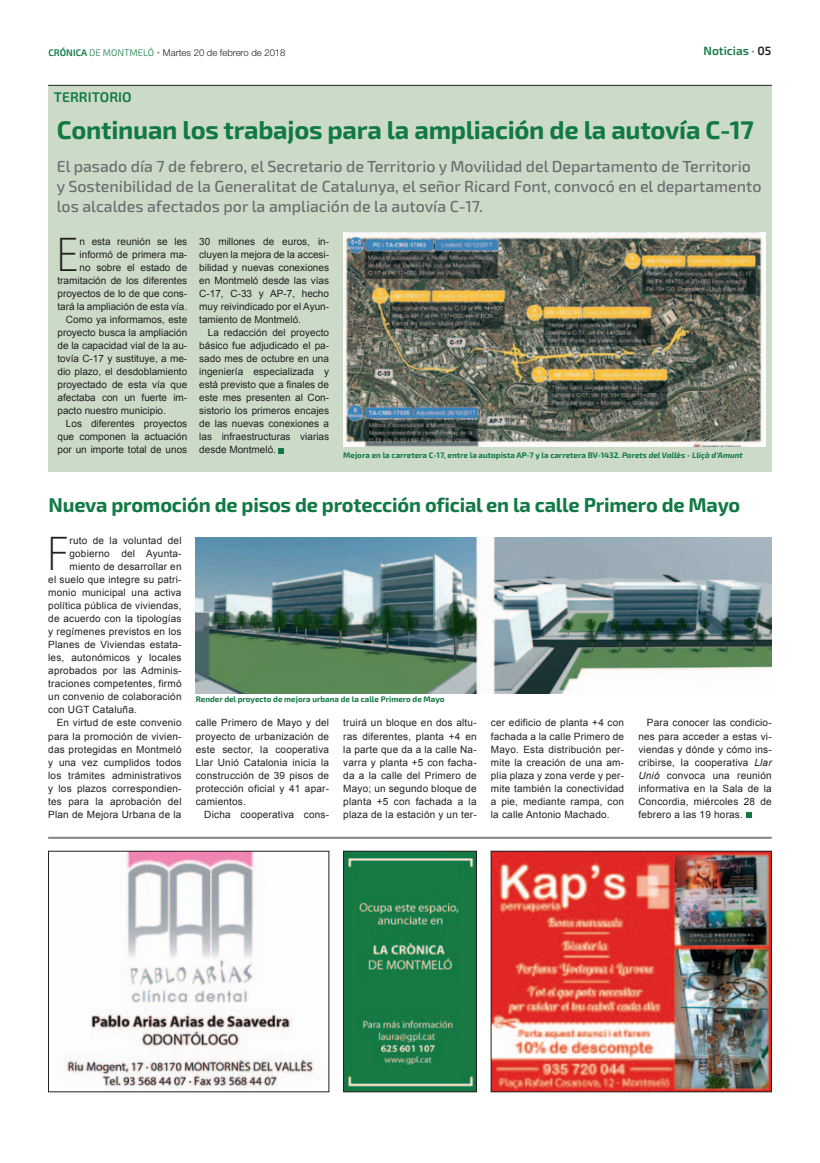
<style>
.page{position:relative;width:820px;height:1163px;background:#fff}
.page>*{position:absolute;margin:0;border:0;box-sizing:border-box;transform-origin:0 0}
.t1{font:100 condensed 46.4px "Helvetica Neue";color:#231f20}
.t2{font:700 25.5px "Exo 2";letter-spacing:-.01em;color:#117943}
.t3{font:700 20px "Exo 2";letter-spacing:-.01em;color:#117943}
.t4{font:500 16px/20px "Exo 2";color:#6a6c6f}
.t5{font:600 14px "Exo 2";color:#117943}
.t6{font:600 12px "Exo 2";color:#117943}
.t7{font:10px/13px "Arial";letter-spacing:.02em;color:#231f20;text-align:justify}
.t8{font:10px "Arial";color:#231f20}
.t9{font:300 9.5px "Helvetica Neue";color:#231f20}
.t10{font:700 8px "Exo 2";color:#117943}
.s1{font-family:"Exo 2";font-weight:600;color:#117943}
.s2{font-family:"Exo 2";color:#117943}
.s3{font-family:"Exo 2";font-weight:700;font-size:13px;color:#8d8b8e}
.s4{font-weight:700;font-size:13px;color:#8d8b8e}
.s5{color:#231f20}
.s6{font-style:italic}
</style>
<div class="page">
<hr style="left:48px;top:836px;width:723px;height:2px;background:#808285">
<img style="left:345px;top:852px;width:129px;height:237px">
<div style="left:343px;top:850px;width:133px;height:241px;border:1px solid #231f20"></div>
<img style="left:62px;top:852px;width:253px;height:237px">
<div style="left:48px;top:850px;width:281px;height:241px;border:1px solid #231f20"></div>
<img style="left:492px;top:852px;width:277px;height:237px">
<div style="left:48px;top:85px;width:723px;height:387px;background:#cbdbc7"></div>
<hr style="left:48px;top:85px;width:723px;height:1px;background:#231f20">
<svg style="left:278px;top:448px;width:6px;height:5px"></svg>
<img style="left:343px;top:232px;width:422px;height:214px">
<img style="left:196px;top:537px;width:575px;height:156px">
<svg style="left:746px;top:812px;width:4px;height:5px"></svg>
<p class="t9" style="left:48px;top:46px;width:238px"><span class="s1">CRÓNICA</span> <span class="s2">DE MONTMELÓ</span> <span class="s3">·</span> Martes 20 de febrero de 2018</p>
<p class="t6" style="left:703px;top:43px;width:70px">Noticias <span class="s4">·</span> <span class="s5">05</span></p>
<h3 class="t5" style="left:54px;top:88px;width:79px">TERRITORIO</h3>
<h2 class="t2" style="left:57px;top:114px;width:698px">Continuan los trabajos para la ampliación de la autovía C-17</h2>
<p class="t4" style="left:57px;top:156px;width:706px">El pasado día 7 de febrero, el Secretario de Territorio y Movilidad del Departamento de Territorio y Sostenibilidad de la Generalitat de Catalunya, el señor Ricard Font, convocó en el departamento los alcaldes afectados por la ampliación de la autovía C-17.</p>
<h1 class="t1" style="left:57px;top:229px;width:21px">E</h1>
<p class="t8" style="left:79px;top:235px;width:109px">n esta reunión se les</p>
<p class="t8" style="left:79px;top:248px;width:109px">informó de primera ma-</p>
<p class="t8" style="left:79px;top:261px;width:109px">no sobre el estado de</p>
<p class="t8" style="left:57px;top:274px;width:131px">tramitación de los diferentes</p>
<p class="t8" style="left:57px;top:287px;width:131px">proyectos de lo de que cons-</p>
<p class="t8" style="left:57px;top:300px;width:131px">tará la ampliación de esta vía.</p>
<p class="t8" style="left:66px;top:313px;width:123px">Como ya informamos, este</p>
<p class="t8" style="left:57px;top:326px;width:131px">proyecto busca la ampliación</p>
<p class="t8" style="left:57px;top:339px;width:131px">de la capacidad vial de la au-</p>
<p class="t8" style="left:57px;top:352px;width:131px">tovía C-17 y sustituye, a me-</p>
<p class="t8" style="left:57px;top:365px;width:131px">dio plazo, el desdoblamiento</p>
<p class="t8" style="left:57px;top:378px;width:131px">proyectado de esta vía que</p>
<p class="t8" style="left:57px;top:391px;width:131px">afectaba con un fuerte im-</p>
<p class="t8" style="left:57px;top:404px;width:110px">pacto nuestro municipio.</p>
<p class="t8" style="left:66px;top:417px;width:123px">Los diferentes proyectos</p>
<p class="t8" style="left:57px;top:430px;width:131px">que componen la actuación</p>
<p class="t8" style="left:57px;top:443px;width:131px">por un importe total de unos</p>
<p class="t7" style="left:199px;top:235px;width:131px">30 millones de euros, in&shy;cluyen la mejora de la accesi&shy;bilidad y nuevas conexiones en Montmeló desde las vías C-17, C-33 y AP-7, hecho muy reivindicado por el Ayun&shy;tamiento de Montmeló.</p>
<p class="t7" style="left:199px;top:326px;width:131px;text-indent:8px">La redacción del proyecto básico fue adjudicado el pa&shy;sado mes de octubre en una ingeniería especializada y está previsto que a finales de este mes presenten al Con&shy;sistorio los primeros encajes de las nuevas conexiones a las infraestructuras viarias desde Montmeló.</p>
<p class="t10" style="left:343px;top:450px;width:401px">Mejora en la carretera C-17, entre la autopista AP-7 y la carretera BV-1432. <span class="s6">Parets del Vallès - Lliçà d’Amunt</span></p>
<h3 class="t3" style="left:48px;top:493px;width:693px">Nueva promoción de pisos de protección oficial en la calle Primero de Mayo</h3>
<h1 class="t1" style="left:48px;top:528px;width:20px">F</h1>
<p class="t7" style="left:69px;top:534px;width:113px">ruto de la voluntad del</p>
<p class="t7" style="left:69px;top:547px;width:113px">gobierno del Ayunta-</p>
<p class="t7" style="left:69px;top:560px;width:114px">miento de desarrollar en</p>
<p class="t7" style="left:48px;top:573px;width:135px">el suelo que integre su patri-</p>
<p class="t7" style="left:48px;top:586px;width:135px">monio municipal una activa</p>
<p class="t7" style="left:48px;top:599px;width:135px">política pública de viviendas,</p>
<p class="t7" style="left:48px;top:612px;width:135px">de acuerdo con la tipologías</p>
<p class="t7" style="left:48px;top:625px;width:135px">y regímenes previstos en los</p>
<p class="t7" style="left:48px;top:638px;width:135px">Planes de Viviendas estata-</p>
<p class="t7" style="left:48px;top:651px;width:135px">les, autonómicos y locales</p>
<p class="t7" style="left:48px;top:664px;width:135px">aprobados por las Adminis-</p>
<p class="t7" style="left:48px;top:677px;width:135px">traciones competentes, firmó</p>
<p class="t7" style="left:48px;top:690px;width:135px">un convenio de colaboración</p>
<p class="t7" style="left:48px;top:703px;width:90px">con UGT Cataluña.</p>
<p class="t7" style="left:57px;top:716px;width:126px">En virtud de este convenio</p>
<p class="t7" style="left:48px;top:729px;width:135px">para la promoción de vivien-</p>
<p class="t7" style="left:48px;top:742px;width:135px">das protegidas en Montmeló</p>
<p class="t7" style="left:48px;top:755px;width:135px">y una vez cumplidos todos</p>
<p class="t7" style="left:48px;top:768px;width:135px">los trámites administrativos</p>
<p class="t7" style="left:48px;top:781px;width:135px">y los plazos correspondien-</p>
<p class="t7" style="left:48px;top:794px;width:135px">tes para la aprobación del</p>
<p class="t7" style="left:48px;top:807px;width:135px">Plan de Mejora Urbana de la</p>
<p class="t10" style="left:196px;top:694px;width:250px">Render del proyecto de mejora urbana de la calle Primero de Mayo</p>
<p class="t7" style="left:196px;top:716px;width:135px">calle Primero de Mayo y del proyecto de urbanización de este sector, la cooperativa Llar Unió Catalonia inicia la construcción de 39 pisos de protección oficial y 41 apar&shy;camientos.</p>
<p class="t7" style="left:204px;top:807px;width:126px">Dicha cooperativa cons-</p>
<p class="t7" style="left:343px;top:716px;width:135px">truirá un bloque en dos altu&shy;ras diferentes, planta +4 en la parte que da a la calle Na&shy;varra y planta +5 con facha&shy;da a la calle del Primero de Mayo; un segundo bloque de planta +5 con fachada a la plaza de la estación y un ter-</p>
<p class="t7" style="left:490px;top:716px;width:135px">cer edificio de planta +4 con fachada a la calle Primero de Mayo. Esta distribución per&shy;mite la creación de una am&shy;plia plaza y zona verde y per&shy;mite también la conectividad a pie, mediante rampa, con la calle Antonio Machado.</p>
<p class="t7" style="left:638px;top:716px;width:135px;text-indent:9px">Para conocer las condicio&shy;nes para acceder a estas vi&shy;viendas y dónde y cómo ins&shy;cribirse, la cooperativa <span class="s6">Llar Unió</span> convoca una reunión informativa en la Sala de la Concordia, miércoles 28 de febrero a las 19 horas.</p>
</div>
